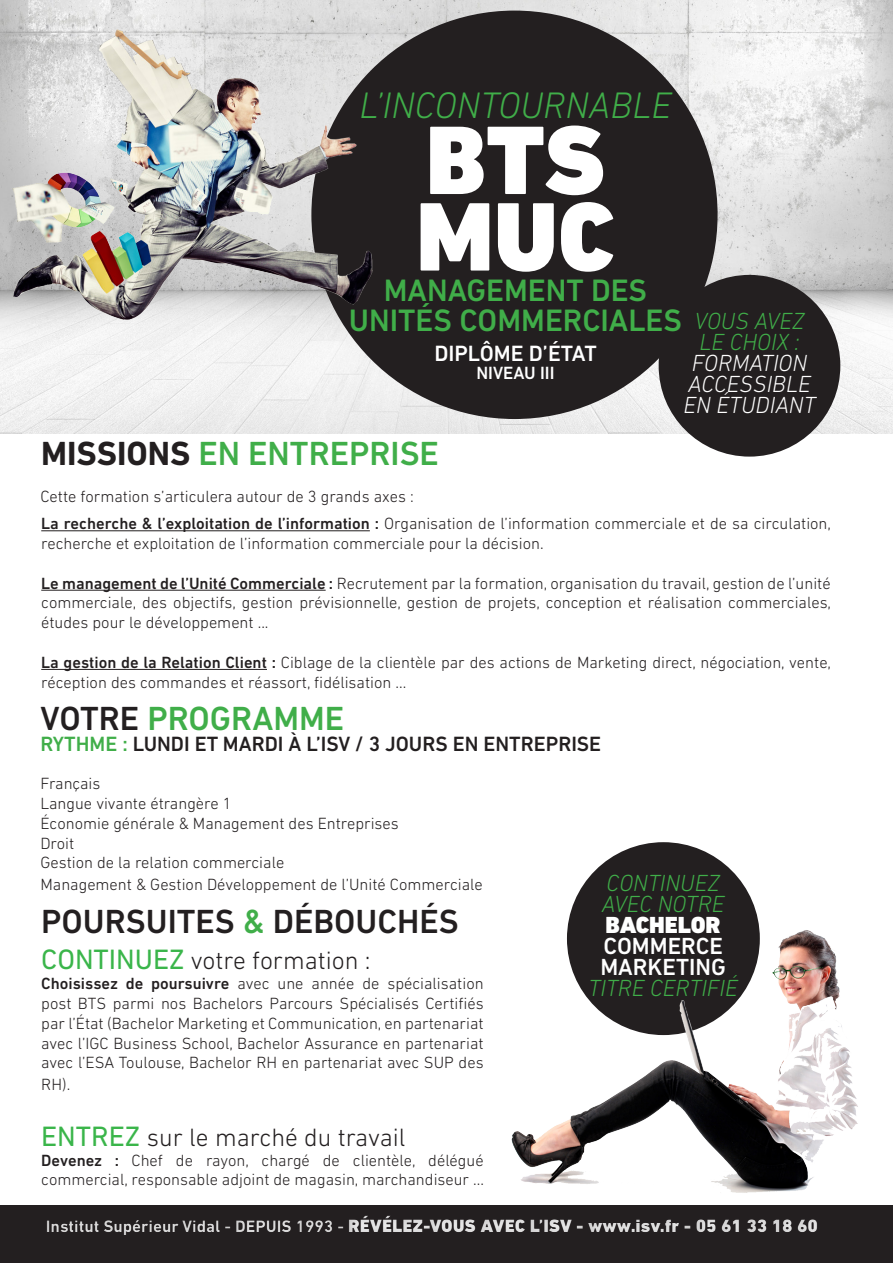
<style>
.page{position:relative;width:893px;height:1263px;background:#fff}
.page>*{position:absolute;margin:0;border:0;box-sizing:border-box;transform-origin:0 0}
.t1{font:900 99px "DIN Next LT Pro";color:#fff}
.t2{font:italic 300 37.5px "DIN Next LT Pro";color:#40ae49}
.t3{font:500 34.05px "DIN Next LT Pro";color:#40ae49}
.t4{font:500 34.05px "DIN Next LT Pro";color:#231f20}
.t5{font:500 31.5px "DIN Next LT Pro";color:#40ae49}
.t6{font:300 25.5px "DIN Next LT Pro";color:#231f20}
.t7{font:italic 300 23.7px "DIN Next LT Pro";color:#40ae49}
.t8{font:italic 300 23.7px "DIN Next LT Pro";color:#fff}
.t9{font:500 23.7px "DIN Next LT Pro";color:#fff}
.t10{font:900 23.7px "DIN Next LT Pro";color:#fff}
.t11{font:500 22.5px "DIN Next LT Pro";color:#fff}
.t12{font:500 21px "DIN Next LT Pro";color:#231f20}
.t13{font:900 18.3px "DIN Next LT Pro";color:#fff}
.t14{font:500 18px "DIN Next LT Pro";color:#fff}
.t15{font:300 16.5px/19.8px "DIN Next LT Pro";color:#231f20}
.s1{font-weight:700;color:#231f20}
.s2{font-weight:500}
.s3{color:#231f20}
.s4{color:#40ae49}
.s5{font-weight:400;font-size:28.5px;color:#3ab54a}
.s6{font-weight:700;font-size:16.95px}
</style>
<div class="page">
<div style="left:0;top:1206px;width:893px;height:57px;background:#231f20"></div>
<img style="left:0;top:0;width:893px;height:434px">
<hr style="left:41px;top:530px;width:329px;height:1px;background:#231f20">
<hr style="left:41px;top:590px;width:285px;height:1px;background:#231f20">
<hr style="left:41px;top:669px;width:226px;height:1px;background:#231f20">
<div style="left:567px;top:842px;width:193px;height:193px;background:#231f20;border-radius:50%"></div>
<img style="left:451px;top:922px;width:429px;height:284px">
<div style="left:311px;top:11px;width:407px;height:408px;background:#231f20;border-radius:50%"></div>
<div style="left:659px;top:275px;width:181px;height:182px;background:#231f20;border-radius:50%"></div>
<img style="left:0;top:11px;width:501px;height:386px">
<p class="t2" style="left:359px;top:83px;width:313px">L’INCONTOURNABLE</p>
<p class="t1" style="left:426px;top:101px;width:181px">BTS</p>
<p class="t1" style="left:416px;top:178px;width:200px">MUC</p>
<p class="t5" style="left:384px;top:272px;width:265px">MANAGEMENT DES</p>
<p class="t5" style="left:349px;top:302px;width:335px">UNITÉS COMMERCIALES</p>
<p class="t11" style="left:434px;top:340px;width:164px">DIPLÔME D’ÉTAT</p>
<p class="t14" style="left:476px;top:362px;width:80px">NIVEAU III</p>
<p class="t7" style="left:694px;top:307px;width:111px">VOUS AVEZ</p>
<p class="t7" style="left:699px;top:328px;width:102px">LE CHOIX :</p>
<p class="t8" style="left:692px;top:349px;width:117px">FORMATION</p>
<p class="t8" style="left:688px;top:370px;width:124px">ACCESSIBLE</p>
<p class="t8" style="left:683px;top:391px;width:134px">EN ÉTUDIANT</p>
<p class="t3" style="left:41px;top:434px;width:399px"><span class="s1">MISSIONS</span> EN ENTREPRISE</p>
<p class="t15" style="left:40px;top:487px;width:375px">Cette formation s’articulera autour de 3 grands axes :</p>
<p class="t15" style="left:41px;top:513px;width:791px"><span class="s2">La recherche &amp; l’exploitation de l’information :</span> Organisation de l’information commerciale et de sa circulation, recherche et exploitation de l’information commerciale pour la décision.</p>
<p class="t15" style="left:41px;top:573px;width:791px;text-align:justify"><span class="s2">Le management de l’Unité Commerciale :</span> Recrutement par la formation, organisation du travail, gestion de l’unité commerciale, des objectifs, gestion prévisionnelle, gestion de projets, conception et réalisation commerciales, études pour le développement ...</p>
<p class="t15" style="left:41px;top:652px;width:791px"><span class="s2">La gestion de la Relation Client :</span> Ciblage de la clientèle par des actions de Marketing direct, négociation, vente, réception des commandes et réassort, fidélisation ...</p>
<p class="t3" style="left:40px;top:699px;width:305px"><span class="s3">VOTRE</span> PROGRAMME</p>
<p class="t12" style="left:40px;top:732px;width:562px"><span class="s4">RYTHME :</span> LUNDI ET MARDI À L’ISV / 3 JOURS EN ENTREPRISE</p>
<p class="t15" style="left:40px;top:773px;width:62px">Français</p>
<p class="t15" style="left:40px;top:793px;width:193px">Langue vivante étrangère 1</p>
<p class="t15" style="left:40px;top:813px;width:360px">Économie générale &amp; Management des Entreprises</p>
<p class="t15" style="left:40px;top:833px;width:35px">Droit</p>
<p class="t15" style="left:40px;top:853px;width:245px">Gestion de la relation commerciale</p>
<p class="t15" style="left:40px;top:874px;width:444px">Management &amp; Gestion Développement de l’Unité Commerciale</p>
<p class="t7" style="left:607px;top:869px;width:115px">CONTINUEZ</p>
<p class="t7" style="left:602px;top:890px;width:124px">AVEC NOTRE</p>
<p class="t10" style="left:606px;top:910px;width:117px">BACHELOR</p>
<p class="t9" style="left:603px;top:932px;width:121px">COMMERCE</p>
<p class="t9" style="left:600px;top:953px;width:127px">MARKETING</p>
<p class="t7" style="left:589px;top:974px;width:151px">TITRE CERTIFIÉ</p>
<p class="t4" style="left:41px;top:902px;width:419px">POURSUITES <span class="s4">&amp;</span> DÉBOUCHÉS</p>
<p class="t6" style="left:41px;top:946px;width:331px"><span class="s5">CONTINUEZ</span> votre formation :</p>
<p class="t15" style="left:41px;top:973px;width:444px;text-align:justify"><span class="s2">Choisissez de poursuivre</span> avec une année de spécialisation post BTS parmi nos Bachelors Parcours Spécialisés Certifiés par l’État (Bachelor Marketing et Communication, en partenariat avec l’IGC Business School, Bachelor Assurance en partenariat avec l’ESA Toulouse, Bachelor RH en partenariat avec SUP des</p>
<p class="t15" style="left:41px;top:1074px;width:31px">RH).</p>
<p class="t6" style="left:41px;top:1122px;width:366px"><span class="s5">ENTREZ</span> sur le marché du travail</p>
<p class="t15" style="left:41px;top:1150px;width:444px"><span class="s2">Devenez :</span> Chef de rayon, chargé de clientèle, délégué commercial, responsable adjoint de magasin, marchandiseur ...</p>
<p class="t13" style="left:46px;top:1215px;width:773px"><span class="s6">Institut Supérieur Vidal - DEPUIS 1993 -</span> RÉVÉLEZ-VOUS AVEC L’ISV - www.isv.fr - 05 61 33 18 60</p>
</div>
